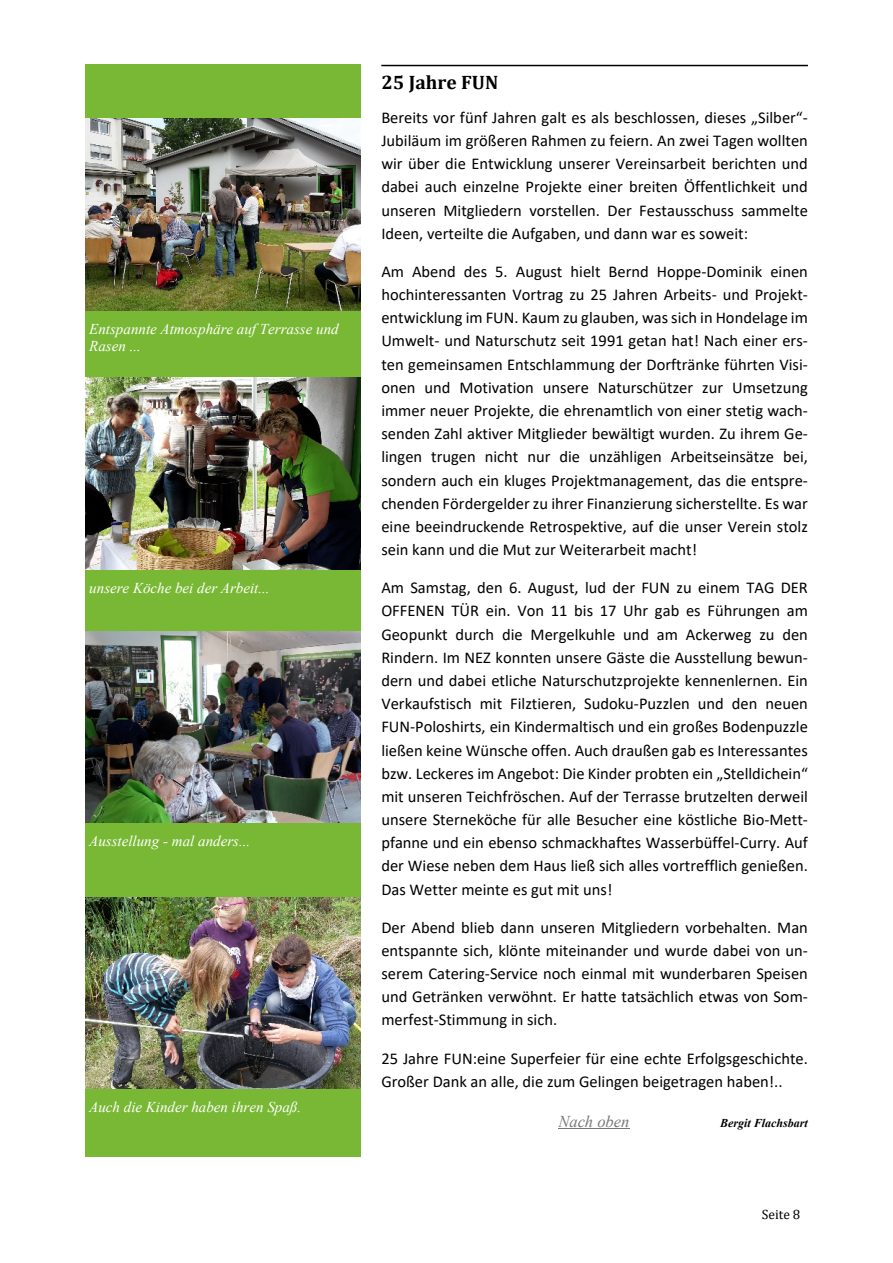
<style>
.page{position:relative;width:893px;height:1263px;background:#fff}
.page>*{position:absolute;margin:0;border:0;box-sizing:border-box;transform-origin:0 0}
.t1{font:700 19.5px "Cambria";color:#000}
.t2{font:16.5px/23.2px "Calibri";color:#000;text-align:justify}
.t3{font:italic 16.5px "Times New Roman";color:#777}
.t4{font:italic 15px/17.2px "Times New Roman";color:#fff}
.t5{font:13.5px "Cambria";color:#000}
.t6{font:italic 700 12px "Times New Roman";color:#000}
</style>
<div class="page">
<div style="left:85px;top:64px;width:275px;height:1093px;background:#79b834"></div>
<hr style="left:381px;top:65px;width:427px;height:1px;background:#000">
<hr style="left:558px;top:1128px;width:71px;height:1px;background:#777">
<img style="left:85px;top:119px;width:275px;height:191px">
<img style="left:85px;top:898px;width:275px;height:191px">
<img style="left:85px;top:377px;width:275px;height:192px">
<img style="left:85px;top:631px;width:275px;height:191px">
<p class="t4" style="left:89px;top:322px;width:251px">Entspannte Atmosphäre auf Terrasse und<br>Rasen ...</p>
<p class="t4" style="left:89px;top:581px;width:182px">unsere Köche bei der Arbeit...</p>
<p class="t4" style="left:89px;top:833px;width:162px">Ausstellung - mal anders...</p>
<p class="t4" style="left:89px;top:1100px;width:213px">Auch die Kinder haben ihren Spaß.</p>
<p class="t1" style="left:381px;top:74px;width:119px">25 Jahre FUN</p>
<p class="t2" style="left:381px;top:107px;width:428px">Bereits vor fünf Jahren galt es als beschlossen, dieses „Silber“- Jubiläum im größeren Rahmen zu feiern. An zwei Tagen wollten wir über die Entwicklung unserer Vereinsarbeit berichten und dabei auch einzelne Projekte einer breiten Öffentlichkeit und unseren Mitgliedern vorstellen. Der Festausschuss sammelte Ideen, verteilte die Aufgaben, und dann war es soweit:</p>
<p class="t2" style="left:381px;top:261px;width:428px">Am Abend des 5. August hielt Bernd Hoppe-Dominik einen hochinteressanten Vortrag zu 25 Jahren Arbeits- und Projekt&shy;entwicklung im FUN. Kaum zu glauben, was sich in Hondelage im Umwelt- und Naturschutz seit 1991 getan hat! Nach einer ers&shy;ten gemeinsamen Entschlammung der Dorftränke führten Visi&shy;onen und Motivation unsere Naturschützer zur Umsetzung immer neuer Projekte, die ehrenamtlich von einer stetig wach&shy;senden Zahl aktiver Mitglieder bewältigt wurden. Zu ihrem Ge&shy;lingen trugen nicht nur die unzähligen Arbeitseinsätze bei, sondern auch ein kluges Projektmanagement, das die entspre&shy;chenden Fördergelder zu ihrer Finanzierung sicherstellte. Es war eine beeindruckende Retrospektive, auf die unser Verein stolz sein kann und die Mut zur Weiterarbeit macht!</p>
<p class="t2" style="left:381px;top:577px;width:428px">Am Samstag, den 6. August, lud der FUN zu einem TAG DER OFFENEN TÜR ein. Von 11 bis 17 Uhr gab es Führungen am Geopunkt durch die Mergelkuhle und am Ackerweg zu den Rindern. Im NEZ konnten unsere Gäste die Ausstellung bewun&shy;dern und dabei etliche Naturschutzprojekte kennenlernen. Ein Verkaufstisch mit Filztieren, Sudoku-Puzzlen und den neuen FUN-Poloshirts, ein Kindermaltisch und ein großes Bodenpuzzle ließen keine Wünsche offen. Auch draußen gab es Interessantes bzw. Leckeres im Angebot: Die Kinder probten ein „Stelldichein“ mit unseren Teichfröschen. Auf der Terrasse brutzelten derweil unsere Sterneköche für alle Besucher eine köstliche Bio-Mett&shy;pfanne und ein ebenso schmackhaftes Wasserbüffel-Curry. Auf der Wiese neben dem Haus ließ sich alles vortrefflich genießen.<br>Das Wetter meinte es gut mit uns!</p>
<p class="t2" style="left:381px;top:917px;width:428px">Der Abend blieb dann unseren Mitgliedern vorbehalten. Man entspannte sich, klönte miteinander und wurde dabei von un&shy;serem Catering-Service noch einmal mit wunderbaren Speisen und Getränken verwöhnt. Er hatte tatsächlich etwas von Som&shy;merfest-Stimmung in sich.</p>
<p class="t2" style="left:381px;top:1048px;width:428px">25 Jahre FUN:eine Superfeier für eine echte Erfolgsgeschichte.<br>Großer Dank an alle, die zum Gelingen beigetragen haben!..</p>
<p class="t3" style="left:558px;top:1115px;width:73px">Nach oben</p>
<p class="t6" style="left:720px;top:1119px;width:89px">Bergit Flachsbart</p>
<p class="t5" style="left:762px;top:1208px;width:40px">Seite 8</p>
</div>
